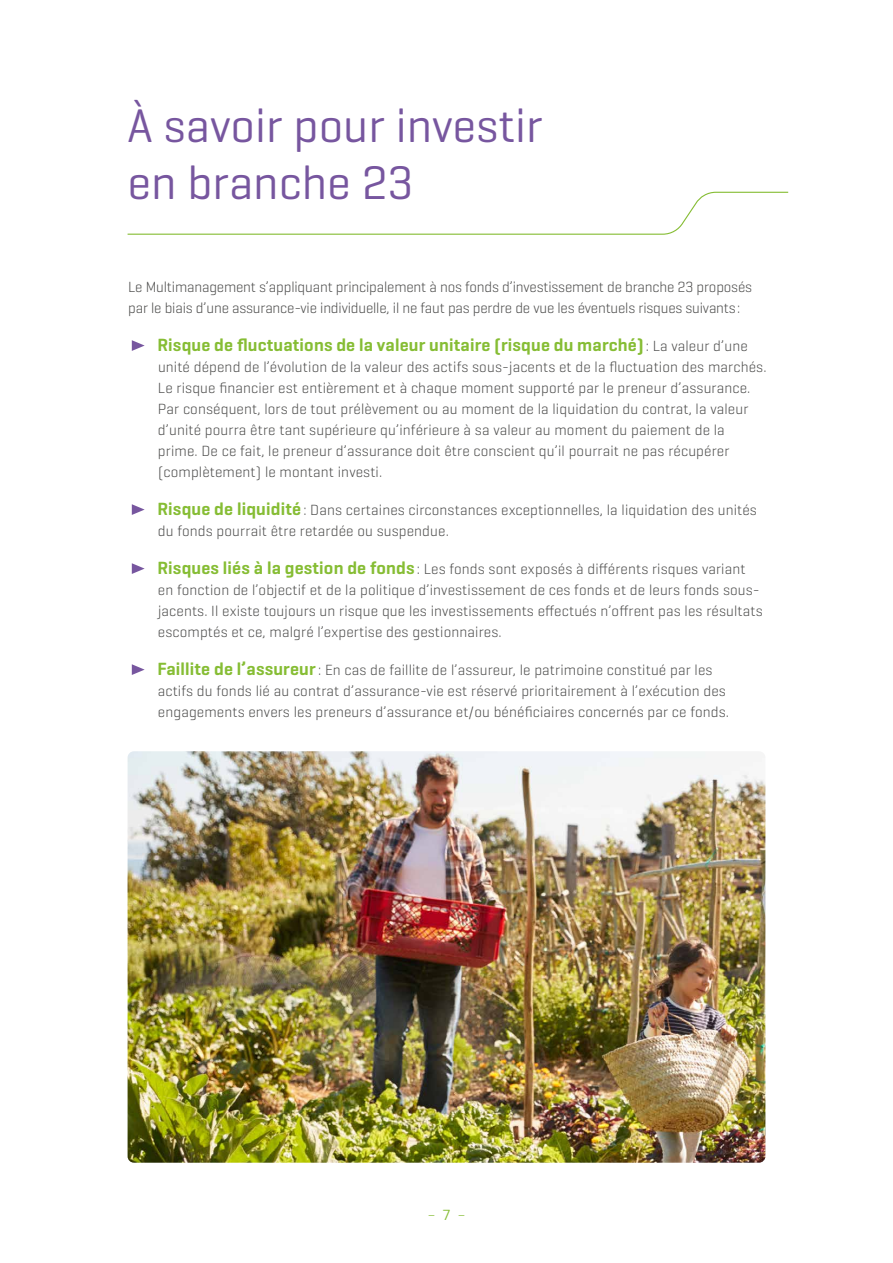
<style>
.page{position:relative;width:893px;height:1263px;background:#fff}
.page>*{position:absolute;margin:0;border:0;box-sizing:border-box;transform-origin:0 0}
.t1{font:48px/57px "Geogrotesque";color:#77569f}
.t2{font:600 18px "Geogrotesque";letter-spacing:.01em;color:#86bd34}
.t3{font:300 15px/21px "Geogrotesque";letter-spacing:.01em;color:#4a4a49}
.t4{font:300 15px/21px "Geogrotesque";letter-spacing:-.01em;color:#4a4a49}
.t5{font:300 15px "Geogrotesque";color:#86bd34}
.s1{font-weight:300;font-size:15px;color:#4a4a49}
.s2{font-weight:600;font-size:18px;color:#86bd34}
.s3{font-weight:400}
</style>
<div class="page">
<svg style="left:132px;top:340px;width:13px;height:11px"></svg>
<svg style="left:132px;top:504px;width:13px;height:11px"></svg>
<svg style="left:132px;top:563px;width:13px;height:11px"></svg>
<svg style="left:132px;top:664px;width:13px;height:11px"></svg>
<img style="left:128px;top:751px;width:637px;height:412px">
<svg style="left:127px;top:191px;width:662px;height:44px"></svg>
<h1 class="t1" style="left:128px;top:96px;width:417px">À savoir pour investir en branche 23</h1>
<p class="t4" style="left:128px;top:276px;width:625px">Le Multimanagement s’appliquant principalement à nos fonds d’investissement de branche 23 proposés par le biais d’une assurance-vie individuelle, il ne faut pas perdre de vue les éventuels risques suivants:</p>
<p class="t2" style="left:157px;top:334px;width:592px">Risque de fluctuations de la valeur unitaire (risque du marché)<span class="s1">: La valeur d’une</span></p>
<p class="t3" style="left:158px;top:356px;width:610px">unité dépend de l’évolution de la valeur des actifs sous-jacents et de la fluctuation des marchés.<br>Le risque financier est entièrement et à chaque moment supporté par le preneur d’assurance.<br>Par conséquent, lors de tout prélèvement ou au moment de la liquidation du contrat, la valeur d’unité pourra être tant supérieure qu’inférieure à sa valeur au moment du paiement de la prime. De ce fait, le preneur d’assurance doit être conscient qu’il pourrait ne pas récupérer (complètement) le montant investi.</p>
<p class="t3" style="left:157px;top:499px;width:601px"><span class="s2">Risque de liquidité</span>: Dans certaines circonstances exceptionnelles, la liquidation des unités du fonds pourrait être retardée ou suspendue.</p>
<p class="t3" style="left:157px;top:558px;width:607px"><span class="s2">Risques liés à la gestion de fonds</span> : Les fonds sont exposés à différents risques variant en fonction de l’objectif et de la politique d’investissement de ces fonds et de leurs fonds sous&shy;jacents. Il existe toujours un risque que les investissements effectués n’offrent pas les résultats escomptés et ce, malgré l’expertise des gestionnaires.</p>
<p class="t3" style="left:157px;top:659px;width:573px"><span class="s2">Faillite de l’assureur</span>: En cas de faillite de l’assureur, le patrimoine constitué par les actifs du fonds lié au contrat d’assurance-vie est réservé prioritairement à l’exécution des engagements envers les preneurs d’assurance et/ou bénéficiaires concernés par ce fonds.</p>
<p class="t5" style="left:427px;top:1206px;width:40px">–<span class="s3">7</span>–</p>
</div>
